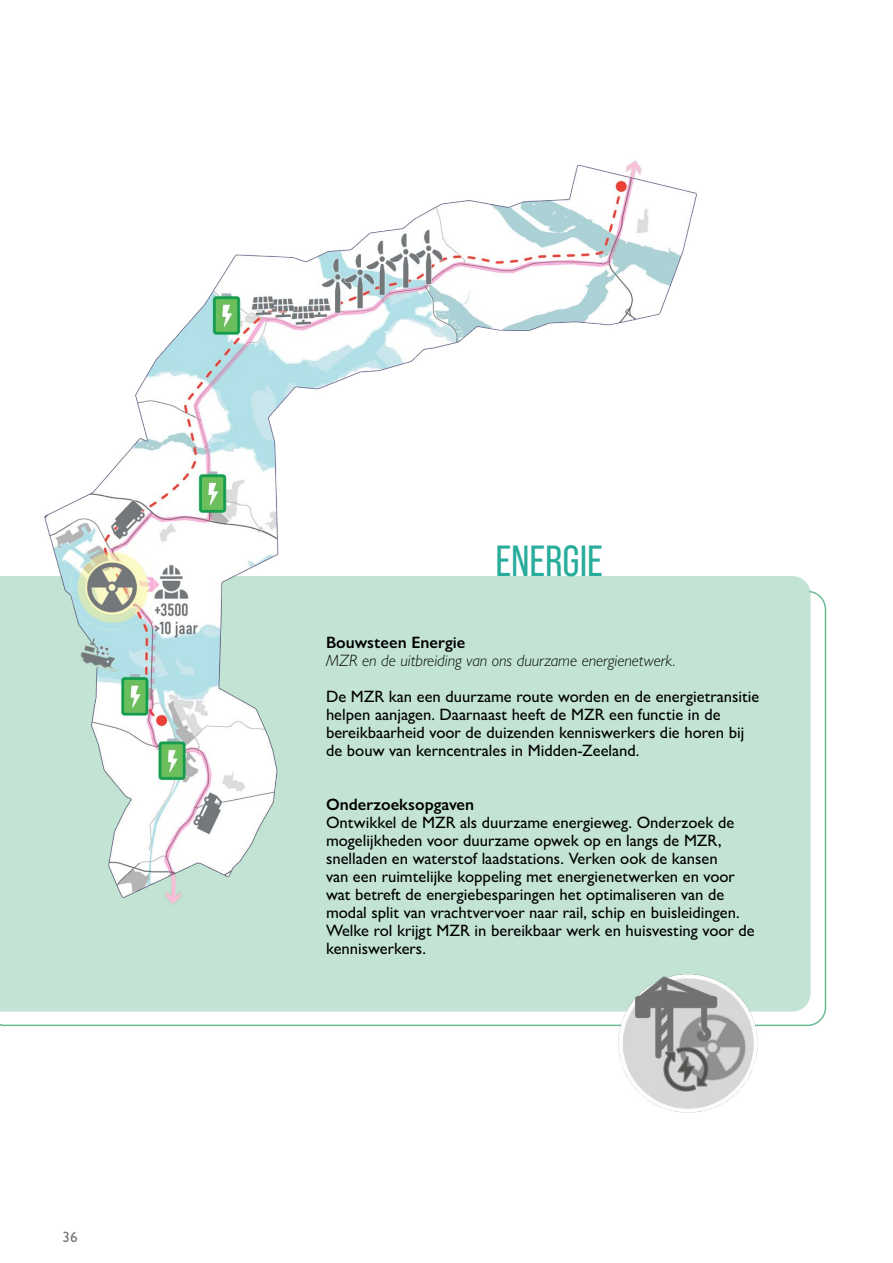
<style>
.page{position:relative;width:893px;height:1263px;background:#fff}
.page>*{position:absolute;margin:0;border:0;box-sizing:border-box;transform-origin:0 0}
.t1{font:43.5px "Bebas Neue Pro";color:#28ac9c}
.t2{font:500 16.5px/18px "Gill Sans Nova";color:#000}
.t3{font:italic 300 16.5px "Gill Sans Nova";color:#000}
.t4{font:600 16.5px "Gill Sans Nova";color:#000}
.t5{font:500 15px "Gill Sans Nova";color:#787878}
</style>
<div class="page">
<svg style="left:0;top:591px;width:826px;height:435px"></svg>
<div style="left:0;top:576px;width:811px;height:435px;background:#c3e4d5"></div>
<img style="left:0;top:160px;width:743px;height:758px">
<img style="left:592px;top:947px;width:191px;height:166px">
<p class="t5" style="left:63px;top:1228px;width:16px">36</p>
<h1 class="t1" style="left:496px;top:536px;width:109px">ENERGIE</h1>
<p class="t4" style="left:326px;top:632px;width:141px">Bouwsteen Energie</p>
<p class="t3" style="left:326px;top:650px;width:351px">MZR en de uitbreiding van ons duurzame energienetwerk.</p>
<p class="t2" style="left:326px;top:687px;width:435px">De MZR kan een duurzame route worden en de energietransitie helpen aanjagen. Daarnaast heeft de MZR een functie in de bereikbaarheid voor de duizenden kenniswerkers die horen bi de bouw van kerncentrales in Midden-Zeeland.</p>
<p class="t4" style="left:326px;top:794px;width:150px">Onderzoeksopgaven</p>
<p class="t2" style="left:326px;top:813px;width:430px">Ontwikkel de MZR als duurzame energieweg. Onderzoek de mogelikheden voor duurzame opwek op en langs de MZR, snelladen en waterstof laadstations. Verken ook de kansen<br>van een ruimtelike koppeling met energienetwerken en voor wat betreft de energiebesparingen het optimaliseren van de modal split van vrachtvervoer naar rail, schip en buisleidingen.<br>Welke rol krigt MZR in bereikbaar werk en huisvesting voor de kenniswerkers.</p>
</div>
